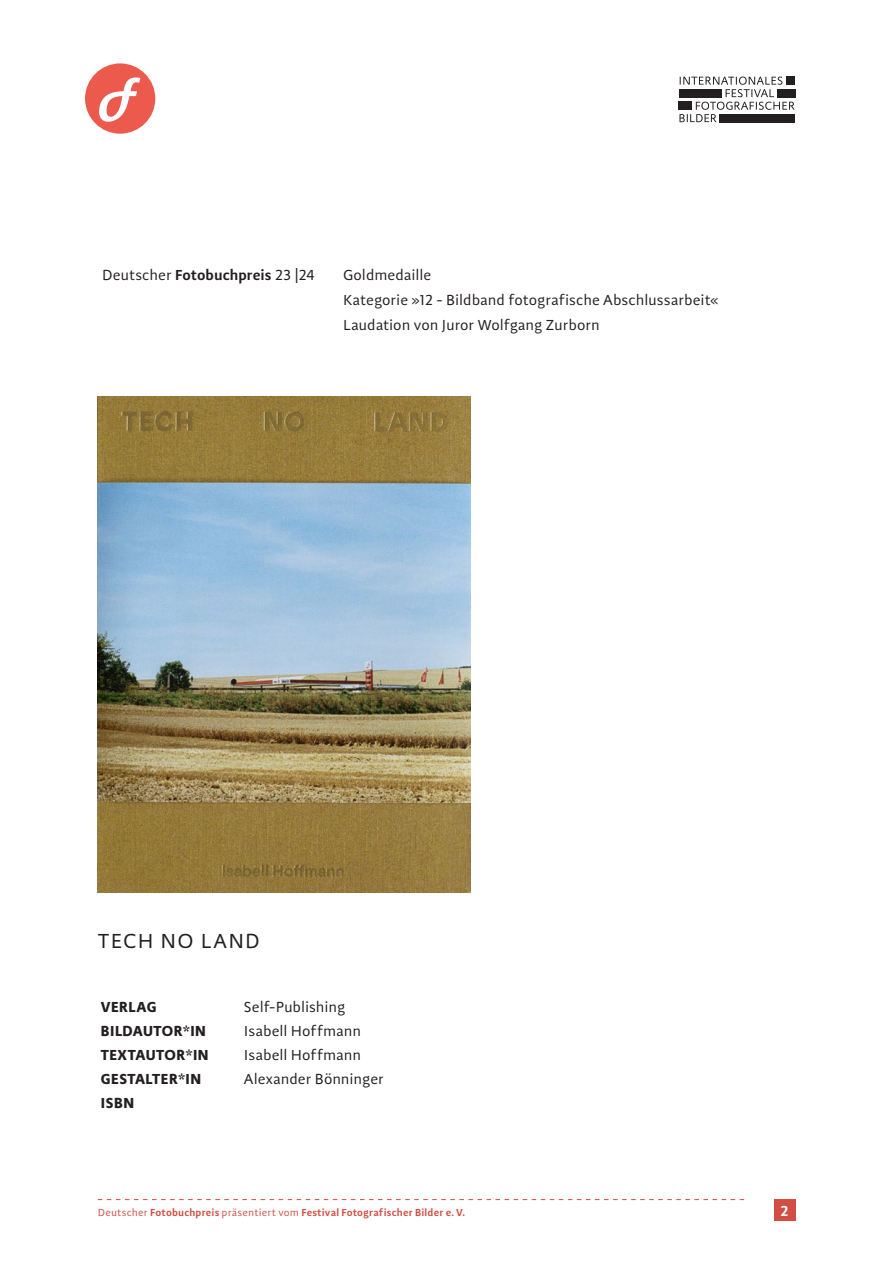
<style>
.page{position:relative;width:893px;height:1263px;background:#fff}
.page>*{position:absolute;margin:0;border:0;box-sizing:border-box;transform-origin:0 0}
.t1{font:21px "Adagio Sans";color:#231f20}
.t2{font:15px/24.8px "Adagio Sans";color:#231f20}
.t3{font:700 15px "Adagio Sans";letter-spacing:.03em;color:#231f20}
.t4{font:600 15px "Adagio Sans";color:#fff}
.t5{font:600 10.5px "Adagio Sans";letter-spacing:.015em;color:#d24e44}
.s1{font-weight:600}
.s2{font-weight:400}
</style>
<div class="page">
<svg style="left:98px;top:1199px;width:646px;height:1px"></svg>
<div style="left:774px;top:1199px;width:21px;height:21px;background:#d24e44"></div>
<img style="left:98px;top:396px;width:372px;height:496px">
<div style="left:85px;top:63px;width:70px;height:71px;background:#ec594d;border-radius:50%"></div>
<svg style="left:99px;top:77px;width:41px;height:45px"></svg>
<svg style="left:679px;top:77px;width:116px;height:45px"></svg>
<div style="left:777px;top:89px;width:18px;height:9px;background:#231f20"></div>
<div style="left:720px;top:114px;width:75px;height:8px;background:#231f20"></div>
<div style="left:787px;top:77px;width:8px;height:8px;background:#231f20"></div>
<div style="left:679px;top:101px;width:13px;height:9px;background:#231f20"></div>
<div style="left:679px;top:89px;width:42px;height:9px;background:#231f20"></div>
<p class="t2" style="left:102px;top:263px;width:214px">Deutscher <span class="s1">Fotobuchpreis</span> 23 |24</p>
<p class="t2" style="left:343px;top:263px;width:377px">Goldmedaille<br>Kategorie »12 - Bildband fotografische Abschlussarbeit«<br>Laudation von Juror Wolfgang Zurborn</p>
<h1 class="t1" style="left:98px;top:928px;width:163px">TECH NO LAN D</h1>
<p class="t3" style="left:101px;top:997px;width:57px">VERLAG</p>
<p class="t2" style="left:244px;top:995px;width:103px">Self-Publishing</p>
<p class="t3" style="left:101px;top:1021px;width:107px">BILDAUTOR*IN</p>
<p class="t2" style="left:244px;top:1019px;width:119px">I sabell Hoffmann</p>
<p class="t3" style="left:101px;top:1045px;width:109px">TEXTAUTOR*IN</p>
<p class="t2" style="left:244px;top:1043px;width:119px">I sabell Hoffmann</p>
<p class="t3" style="left:101px;top:1069px;width:102px">GESTALTER*IN</p>
<p class="t2" style="left:244px;top:1067px;width:141px">Alexander Bönninger</p>
<p class="t3" style="left:101px;top:1093px;width:33px">ISBN</p>
<p class="t5" style="left:98px;top:1206px;width:369px"><span class="s2">Deutscher</span> Fotobuchpreis <span class="s2">präsentiert vom</span> Festival Fotografischer Bilder e. V.</p>
<p class="t4" style="left:780px;top:1201px;width:10px">2</p>
</div>
